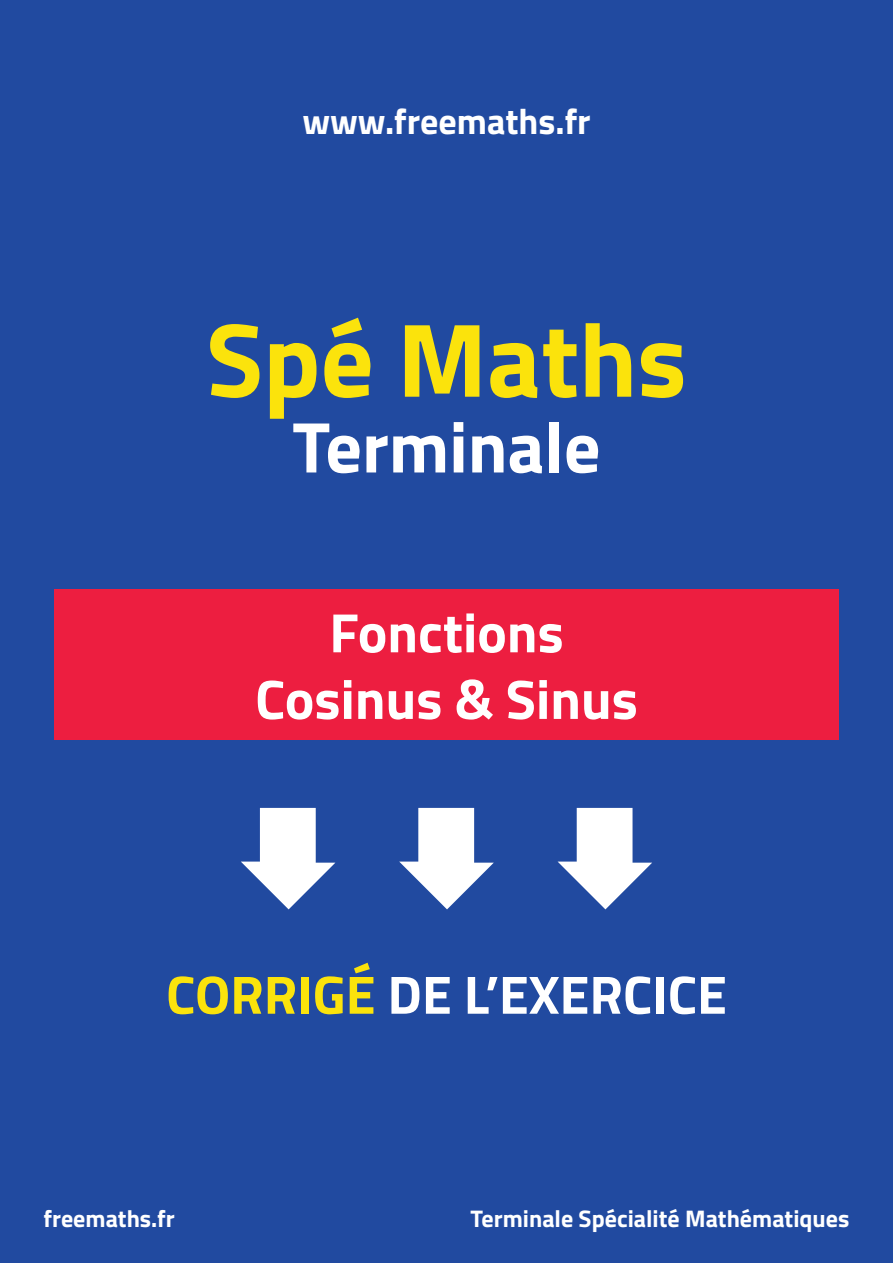
<style>
.page{position:relative;width:893px;height:1263px;background:#214aa0}
.page>*{position:absolute;margin:0;border:0;box-sizing:border-box;transform-origin:0 0}
.t1{font:700 105px "Titillium";color:#fbe30c}
.t2{font:700 72px "Titillium";color:#fff}
.t3{font:700 55.5px "Titillium";color:#fff}
.t4{font:700 54px "Titillium";color:#fff}
.t5{font:700 36px "Titillium";color:#fff}
.t6{font:700 24px "Titillium";color:#fff}
.s1{color:#fbe30c}
</style>
<div class="page">
<svg style="left:241px;top:808px;width:94px;height:101px"></svg>
<svg style="left:399px;top:808px;width:95px;height:101px"></svg>
<svg style="left:558px;top:808px;width:94px;height:101px"></svg>
<div style="left:54px;top:589px;width:785px;height:151px;background:#ed1e40"></div>
<h3 class="t5" style="left:302px;top:94px;width:290px">www.freemaths.fr</h3>
<h1 class="t1" style="left:206px;top:280px;width:482px">Spé Maths</h1>
<h2 class="t2" style="left:292px;top:392px;width:310px">Terminale</h2>
<p class="t3" style="left:329px;top:590px;width:236px">Fonctions</p>
<p class="t3" style="left:255px;top:657px;width:384px">Cosinus &amp; Sinus</p>
<p class="t4" style="left:166px;top:953px;width:562px"><span class="s1">CORRIGÉ</span> DE L’EXERCICE</p>
<p class="t6" style="left:44px;top:1200px;width:133px">freemaths.fr</p>
<p class="t6" style="left:471px;top:1200px;width:380px">Terminale Spécialité Mathématiques</p>
</div>
